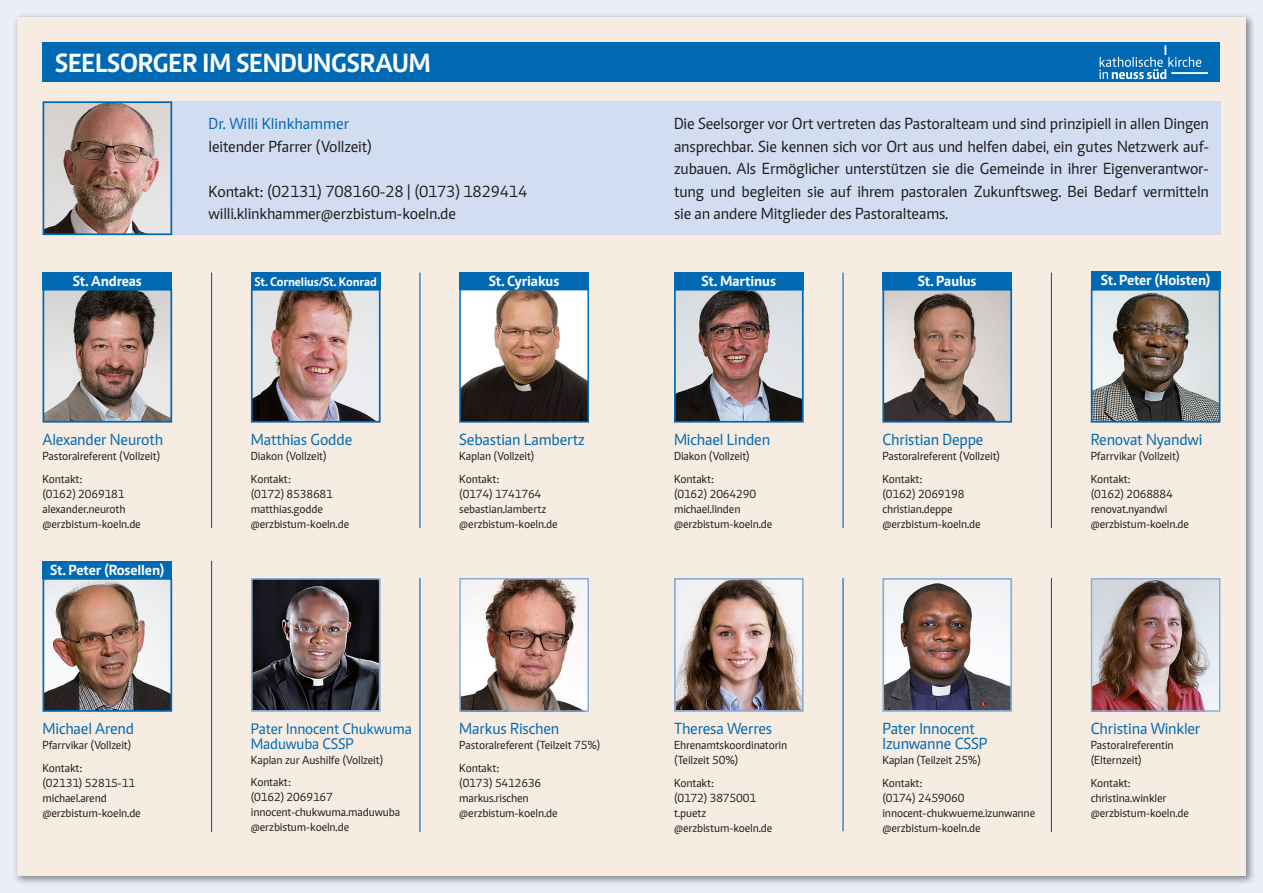
<style>
.page{position:relative;width:1263px;height:893px;background:#e9eef9}
.page>*{position:absolute;margin:0;border:0;box-sizing:border-box;transform-origin:0 0}
.t1{font:700 27px "Caput";letter-spacing:-.01em;color:#fff}
.t2{font:16.5px/22.5px "Caput";letter-spacing:-.01em;color:#1d1d1b;text-align:justify}
.t3{font:16.5px/15px "Caput";letter-spacing:-.01em;color:#0069b4}
.t4{font:15.75px/15px "Caput";letter-spacing:-.01em;color:#0069b4}
.t5{font:700 15px "Caput";letter-spacing:-.01em;color:#fff}
.t6{font:700 12.75px "Caput";letter-spacing:-.01em;color:#fff}
.t7{font:12px/15px "Caput";letter-spacing:-.01em;color:#1d1d1b}
</style>
<div class="page">
<div style="left:13px;top:13px;width:1243px;height:873px;background:#1d1d1b;opacity:.5"></div>
<div style="left:17px;top:17px;width:1229px;height:859px;background:#f6ece1"></div>
<img style="left:46px;top:292px;width:123px;height:128px">
<div style="left:43px;top:289px;width:129px;height:134px;border:2px solid #0069b4"></div>
<div style="left:44px;top:101px;width:1176px;height:134px;background:#d3ddf2"></div>
<img style="left:46px;top:104px;width:123px;height:128px">
<div style="left:43px;top:101px;width:129px;height:134px;border:2px solid #0069b4"></div>
<img style="left:1094px;top:292px;width:123px;height:128px">
<div style="left:1091px;top:289px;width:129px;height:134px;border:2px solid #0069b4"></div>
<img style="left:885px;top:292px;width:124px;height:128px">
<div style="left:882px;top:289px;width:130px;height:134px;border:2px solid #0069b4"></div>
<img style="left:254px;top:581px;width:124px;height:128px">
<div style="left:251px;top:578px;width:130px;height:134px;border:2px solid #8baddc"></div>
<img style="left:254px;top:292px;width:124px;height:128px">
<div style="left:251px;top:289px;width:130px;height:134px;border:2px solid #0069b4"></div>
<img style="left:677px;top:581px;width:124px;height:128px">
<div style="left:674px;top:578px;width:130px;height:134px;border:2px solid #8baddc"></div>
<img style="left:677px;top:292px;width:124px;height:128px">
<div style="left:674px;top:289px;width:130px;height:134px;border:2px solid #0069b4"></div>
<img style="left:885px;top:581px;width:124px;height:128px">
<div style="left:882px;top:578px;width:130px;height:134px;border:2px solid #8baddc"></div>
<img style="left:461px;top:291px;width:126px;height:130px">
<div style="left:459px;top:289px;width:130px;height:134px;border:1px solid #0069b4"></div>
<img style="left:1093px;top:580px;width:125px;height:130px">
<div style="left:1091px;top:578px;width:129px;height:134px;border:1px solid #8baddc"></div>
<hr style="left:211px;top:273px;width:1px;height:255px;background:#0069b4">
<hr style="left:211px;top:561px;width:1px;height:271px;background:#0069b4">
<hr style="left:842px;top:273px;width:2px;height:255px;background:#0069b4">
<hr style="left:842px;top:578px;width:2px;height:253px;background:#0069b4">
<hr style="left:419px;top:273px;width:1px;height:255px;background:#0069b4">
<hr style="left:419px;top:578px;width:1px;height:254px;background:#0069b4">
<hr style="left:1051px;top:273px;width:1px;height:255px;background:#0069b4">
<hr style="left:1051px;top:578px;width:1px;height:254px;background:#0069b4">
<div style="left:43px;top:43px;width:1177px;height:39px;background:#0069b4"></div>
<div style="left:43px;top:273px;width:129px;height:17px;background:#0069b4"></div>
<div style="left:1091px;top:272px;width:129px;height:17px;background:#0069b4"></div>
<div style="left:251px;top:273px;width:130px;height:17px;background:#0069b4"></div>
<div style="left:459px;top:273px;width:130px;height:17px;background:#0069b4"></div>
<div style="left:882px;top:273px;width:130px;height:17px;background:#0069b4"></div>
<div style="left:674px;top:273px;width:130px;height:17px;background:#0069b4"></div>
<img style="left:46px;top:581px;width:123px;height:128px">
<div style="left:43px;top:578px;width:129px;height:134px;border:2px solid #0069b4"></div>
<div style="left:43px;top:561px;width:129px;height:17px;background:#0069b4"></div>
<svg style="left:1099px;top:45px;width:109px;height:34px"></svg>
<img style="left:461px;top:580px;width:126px;height:130px">
<div style="left:459px;top:578px;width:130px;height:134px;border:1px solid #8baddc"></div>
<p class="t1" style="left:55px;top:47px;width:377px">SEELSORGER IM SENDUNGSRAUM</p>
<p class="t3" style="left:209px;top:116px;width:142px">Dr. Willi Klinkhammer</p>
<p class="t2" style="left:209px;top:135px;width:165px">leitender Pfarrer (Vollzeit)</p>
<p class="t2" style="left:209px;top:180px;width:320px">Kontakt: (02131) 708160-28 | (0173) 1829414</p>
<p class="t2" style="left:209px;top:203px;width:249px">willi.klinkhammer@erzbistum-koeln.de</p>
<p class="t2" style="left:674px;top:113px;width:536px">Die Seelsorger vor Ort vertreten das Pastoralteam und sind prinzipiell in allen Dingen ansprechbar. Sie kennen sich vor Ort aus und helfen dabei, ein gutes Netzwerk auf&shy;zubauen. Als Ermöglicher unterstützen sie die Gemeinde in ihrer Eigenverantwor&shy;tung und begleiten sie auf ihrem pastoralen Zukunftsweg. Bei Bedarf vermitteln sie an andere Mitglieder des Pastoralteams.</p>
<p class="t5" style="left:73px;top:272px;width:71px">St. Andreas</p>
<p class="t6" style="left:254px;top:274px;width:124px">St. Cornelius/St. Konrad</p>
<p class="t5" style="left:489px;top:272px;width:72px">St. Cyriakus</p>
<p class="t5" style="left:701px;top:272px;width:76px">St. Martinus</p>
<p class="t5" style="left:918px;top:272px;width:60px">St. Paulus</p>
<p class="t5" style="left:1101px;top:271px;width:111px">St. Peter (Hoisten)</p>
<p class="t3" style="left:43px;top:432px;width:122px">Alexander Neuroth</p>
<p class="t7" style="left:43px;top:449px;width:119px">Pastoralreferent (Vollzeit)</p>
<p class="t7" style="left:43px;top:471px;width:42px">Kontakt:</p>
<p class="t7" style="left:43px;top:486px;width:84px">(0162) 2069181</p>
<p class="t7" style="left:43px;top:501px;width:100px">alexander.neuroth @erzbistum-koeln.de</p>
<p class="t5" style="left:50px;top:560px;width:116px">St. Peter (Rosellen)</p>
<p class="t3" style="left:43px;top:721px;width:93px">Michael Arend</p>
<p class="t7" style="left:43px;top:738px;width:90px">Pfarrvikar (Vollzeit)</p>
<p class="t7" style="left:43px;top:760px;width:42px">Kontakt:</p>
<p class="t7" style="left:43px;top:775px;width:94px">(02131) 52815-11</p>
<p class="t7" style="left:43px;top:790px;width:66px">michael.arend</p>
<p class="t7" style="left:43px;top:805px;width:100px">@erzbistum-koeln.de</p>
<p class="t3" style="left:251px;top:432px;width:103px">Matthias Godde</p>
<p class="t7" style="left:251px;top:449px;width:77px">Diakon (Vollzeit)</p>
<p class="t7" style="left:251px;top:471px;width:42px">Kontakt:</p>
<p class="t7" style="left:251px;top:486px;width:84px">(0172) 8538681</p>
<p class="t7" style="left:251px;top:501px;width:73px">matthias.godde</p>
<p class="t7" style="left:251px;top:516px;width:100px">@erzbistum-koeln.de</p>
<p class="t3" style="left:459px;top:432px;width:127px">Sebastian Lambertz</p>
<p class="t7" style="left:459px;top:449px;width:77px">Kaplan (Vollzeit)</p>
<p class="t7" style="left:459px;top:471px;width:42px">Kontakt:</p>
<p class="t7" style="left:459px;top:486px;width:84px">(0174) 1741764</p>
<p class="t7" style="left:459px;top:501px;width:88px">sebastian.lambertz</p>
<p class="t7" style="left:459px;top:516px;width:100px">@erzbistum-koeln.de</p>
<p class="t3" style="left:674px;top:432px;width:98px">Michael Linden</p>
<p class="t7" style="left:674px;top:449px;width:77px">Diakon (Vollzeit)</p>
<p class="t7" style="left:674px;top:471px;width:42px">Kontakt:</p>
<p class="t7" style="left:674px;top:486px;width:84px">(0162) 2064290</p>
<p class="t7" style="left:674px;top:501px;width:68px">michael.linden</p>
<p class="t7" style="left:674px;top:516px;width:100px">@erzbistum-koeln.de</p>
<p class="t4" style="left:251px;top:721px;width:162px">Pater Innocent Chukwuma<br>Maduwuba CSSP</p>
<p class="t7" style="left:251px;top:752px;width:134px">Kaplan zur Aushilfe (Vollzeit)</p>
<p class="t7" style="left:251px;top:775px;width:42px">Kontakt:</p>
<p class="t7" style="left:251px;top:790px;width:84px">(0162) 2069167</p>
<p class="t7" style="left:251px;top:805px;width:151px">innocent-chukwuma.maduwuba</p>
<p class="t7" style="left:251px;top:820px;width:100px">@erzbistum-koeln.de</p>
<p class="t3" style="left:459px;top:721px;width:101px">Markus Rischen</p>
<p class="t7" style="left:459px;top:738px;width:143px">Pastoralreferent (Teilzeit 75%)</p>
<p class="t7" style="left:459px;top:760px;width:42px">Kontakt:</p>
<p class="t7" style="left:459px;top:775px;width:84px">(0173) 5412636 markus.rischen</p>
<p class="t7" style="left:459px;top:805px;width:100px">@erzbistum-koeln.de</p>
<p class="t3" style="left:674px;top:721px;width:100px">Theresa Werres</p>
<p class="t7" style="left:674px;top:738px;width:115px">Ehrenamtskoordinatorin (Teilzeit 50%)</p>
<p class="t7" style="left:674px;top:775px;width:42px">Kontakt:</p>
<p class="t7" style="left:674px;top:790px;width:84px">(0172) 3875001</p>
<p class="t7" style="left:674px;top:805px;width:34px">t.puetz</p>
<p class="t7" style="left:674px;top:820px;width:100px">@erzbistum-koeln.de</p>
<p class="t3" style="left:882px;top:432px;width:103px">Christian Deppe</p>
<p class="t7" style="left:882px;top:449px;width:119px">Pastoralreferent (Vollzeit)</p>
<p class="t7" style="left:882px;top:471px;width:42px">Kontakt:</p>
<p class="t7" style="left:882px;top:486px;width:84px">(0162) 2069198</p>
<p class="t7" style="left:882px;top:501px;width:100px">christian.deppe @erzbistum-koeln.de</p>
<p class="t3" style="left:1091px;top:432px;width:113px">Renovat Nyandwi</p>
<p class="t7" style="left:1091px;top:449px;width:90px">Pfarrvikar (Vollzeit)</p>
<p class="t7" style="left:1091px;top:471px;width:42px">Kontakt:</p>
<p class="t7" style="left:1091px;top:486px;width:84px">(0162) 2068884</p>
<p class="t7" style="left:1091px;top:501px;width:78px">renovat.nyandwi</p>
<p class="t7" style="left:1091px;top:516px;width:100px">@erzbistum-koeln.de</p>
<p class="t3" style="left:882px;top:721px;width:106px">Pater Innocent<br>Izunwanne CSSP</p>
<p class="t7" style="left:882px;top:753px;width:100px">Kaplan (Teilzeit 25%)</p>
<p class="t7" style="left:882px;top:775px;width:42px">Kontakt:</p>
<p class="t7" style="left:882px;top:790px;width:84px">(0174) 2459060</p>
<p class="t7" style="left:882px;top:805px;width:154px">innocent-chukwueme.izunwanne</p>
<p class="t7" style="left:882px;top:820px;width:100px">@erzbistum-koeln.de</p>
<p class="t3" style="left:1091px;top:721px;width:111px">Christina Winkler</p>
<p class="t7" style="left:1091px;top:738px;width:84px">Pastoralreferentin</p>
<p class="t7" style="left:1091px;top:753px;width:53px">(Elternzeit)</p>
<p class="t7" style="left:1091px;top:775px;width:42px">Kontakt:</p>
<p class="t7" style="left:1091px;top:790px;width:77px">christina.winkler</p>
<p class="t7" style="left:1091px;top:805px;width:100px">@erzbistum-koeln.de</p>
</div>
